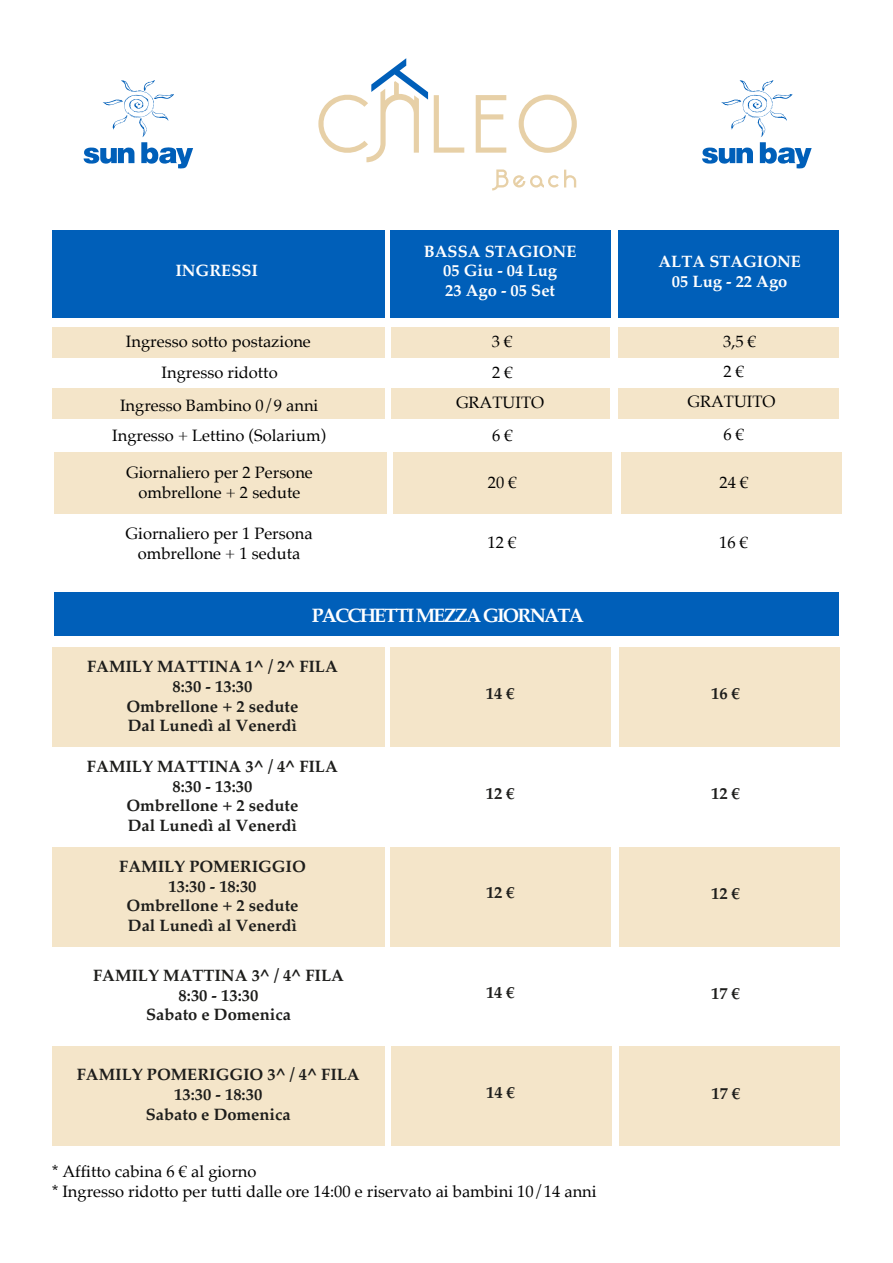
<style>
.page{position:relative;width:893px;height:1263px;background:#fff}
.page>*{position:absolute;margin:0;border:0;box-sizing:border-box;transform-origin:0 0}
.t1{font:700 19.5px "Palatino";letter-spacing:-.09em;color:#fff}
.t2{font:700 16.5px/19.8px "Palatino";color:#1d1d1b;text-align:center}
.t3{font:16.5px/19.8px "Palatino";color:#000;text-align:center}
.t4{font:700 16.5px/19.8px "Palatino";color:#fff;text-align:center}
</style>
<div class="page">
<div style="left:54px;top:592px;width:785px;height:44px;background:#005fb9"></div>
<div style="left:391px;top:388px;width:219px;height:31px;background:#f4e5c9"></div>
<svg style="left:702px;top:80px;width:110px;height:89px"></svg>
<svg style="left:83px;top:80px;width:110px;height:89px"></svg>
<div style="left:52px;top:230px;width:333px;height:88px;background:#005fb9"></div>
<div style="left:391px;top:230px;width:220px;height:88px;background:#005fb9"></div>
<div style="left:619px;top:230px;width:220px;height:88px;background:#005fb9"></div>
<div style="left:52px;top:327px;width:333px;height:30px;background:#f4e5c9"></div>
<div style="left:391px;top:327px;width:219px;height:30px;background:#f4e5c9"></div>
<div style="left:619px;top:327px;width:220px;height:30px;background:#f4e5c9"></div>
<div style="left:619px;top:388px;width:220px;height:31px;background:#f4e5c9"></div>
<div style="left:52px;top:388px;width:333px;height:31px;background:#f4e5c9"></div>
<div style="left:54px;top:453px;width:333px;height:61px;background:#f4e5c9"></div>
<div style="left:393px;top:453px;width:219px;height:61px;background:#f4e5c9"></div>
<div style="left:621px;top:453px;width:220px;height:61px;background:#f4e5c9"></div>
<div style="left:52px;top:647px;width:333px;height:100px;background:#f4e5c9"></div>
<div style="left:391px;top:647px;width:220px;height:100px;background:#f4e5c9"></div>
<div style="left:619px;top:647px;width:220px;height:100px;background:#f4e5c9"></div>
<div style="left:52px;top:847px;width:333px;height:99px;background:#f4e5c9"></div>
<div style="left:391px;top:847px;width:220px;height:99px;background:#f4e5c9"></div>
<div style="left:619px;top:847px;width:220px;height:99px;background:#f4e5c9"></div>
<div style="left:52px;top:1046px;width:333px;height:100px;background:#f4e5c9"></div>
<div style="left:391px;top:1046px;width:220px;height:100px;background:#f4e5c9"></div>
<div style="left:619px;top:1046px;width:220px;height:100px;background:#f4e5c9"></div>
<svg style="left:434px;top:95px;width:30px;height:58px"></svg>
<svg style="left:476px;top:95px;width:30px;height:58px"></svg>
<svg style="left:519px;top:95px;width:58px;height:58px"></svg>
<svg style="left:318px;top:58px;width:110px;height:104px"></svg>
<svg style="left:492px;top:169px;width:84px;height:21px"></svg>
<p class="t4" style="left:175px;top:260px;width:84px">INGRESSI</p>
<p class="t4" style="left:424px;top:241px;width:154px">BASSA STAGIONE<br>05 Giu - 04 Lug<br>23 Ago - 05 Set</p>
<p class="t3" style="left:126px;top:331px;width:186px">Ingresso sotto postazione</p>
<p class="t3" style="left:492px;top:332px;width:22px">3 €</p>
<p class="t3" style="left:120px;top:355px;width:200px;line-height:33.3px">Ingresso ridotto<br>Ingresso Bambino 0/9 anni</p>
<p class="t3" style="left:112px;top:425px;width:215px">Ingresso + Lettino (Solarium)</p>
<p class="t3" style="left:126px;top:462px;width:188px">Giornaliero per 2 Persone ombrellone + 2 sedute</p>
<p class="t3" style="left:126px;top:523px;width:189px">Giornaliero per 1 Persona ombrellone + 1 seduta</p>
<p class="t3" style="left:456px;top:357px;width:90px;line-height:30px">2 €<br>GRATUITO</p>
<p class="t3" style="left:492px;top:425px;width:22px">6 €</p>
<p class="t3" style="left:488px;top:473px;width:30px">20 €</p>
<p class="t3" style="left:488px;top:532px;width:30px">12 €</p>
<p class="t1" style="left:312px;top:599px;width:274px">PACCHETTI MEZZA GIORNATA</p>
<p class="t4" style="left:658px;top:251px;width:144px">ALTA STAGIONE<br>05 Lug - 22 Ago</p>
<p class="t3" style="left:723px;top:331px;width:34px">3,5 €</p>
<p class="t3" style="left:687px;top:357px;width:90px;line-height:30px">2 €<br>GRATUITO</p>
<p class="t3" style="left:723px;top:425px;width:22px">6 €</p>
<p class="t3" style="left:718px;top:397px;width:30px">25 €</p>
<p class="t3" style="left:719px;top:472px;width:30px">24 €</p>
<p class="t3" style="left:719px;top:532px;width:30px">16 €</p>
<p class="t2" style="left:87px;top:656px;width:252px">FAMILY MATTINA 1^ / 2^ FILA<br>8:30 - 13:30<br>Ombrellone + 2 sedute<br>Dal Lunedì al Venerdì</p>
<p class="t2" style="left:87px;top:756px;width:252px">FAMILY MATTINA 3^ / 4^ FILA<br>8:30 - 13:30<br>Ombrellone + 2 sedute<br>Dal Lunedì al Venerdì</p>
<p class="t2" style="left:119px;top:856px;width:188px">FAMILY POMERIGGIO<br>13:30 - 18:30<br>Ombrellone + 2 sedute<br>Dal Lunedì al Venerdì</p>
<p class="t2" style="left:93px;top:965px;width:252px">FAMILY MATTINA 3^ / 4^ FILA<br>8:30 - 13:30<br>Sabato e Domenica</p>
<p class="t2" style="left:77px;top:1064px;width:284px">FAMILY POMERIGGIO 3^ / 4^ FILA<br>13:30 - 18:30<br>Sabato e Domenica</p>
<p class="t2" style="left:486px;top:683px;width:30px">14 €</p>
<p class="t2" style="left:711px;top:683px;width:30px">16 €</p>
<p class="t2" style="left:486px;top:783px;width:30px">12 €</p>
<p class="t2" style="left:711px;top:783px;width:30px">12 €</p>
<p class="t2" style="left:486px;top:882px;width:30px">12 €</p>
<p class="t2" style="left:711px;top:883px;width:30px">12 €</p>
<p class="t2" style="left:486px;top:982px;width:30px">14 €</p>
<p class="t2" style="left:711px;top:983px;width:30px">17 €</p>
<p class="t2" style="left:486px;top:1082px;width:30px">14 €</p>
<p class="t2" style="left:711px;top:1083px;width:30px">17 €</p>
<p class="t3" style="left:52px;top:1161px;width:546px;text-align:left">* Affitto cabina 6 € al giorno<br>* Ingresso ridotto per tutti dalle ore 14:00 e riservato ai bambini 10/14 anni</p>
</div>
